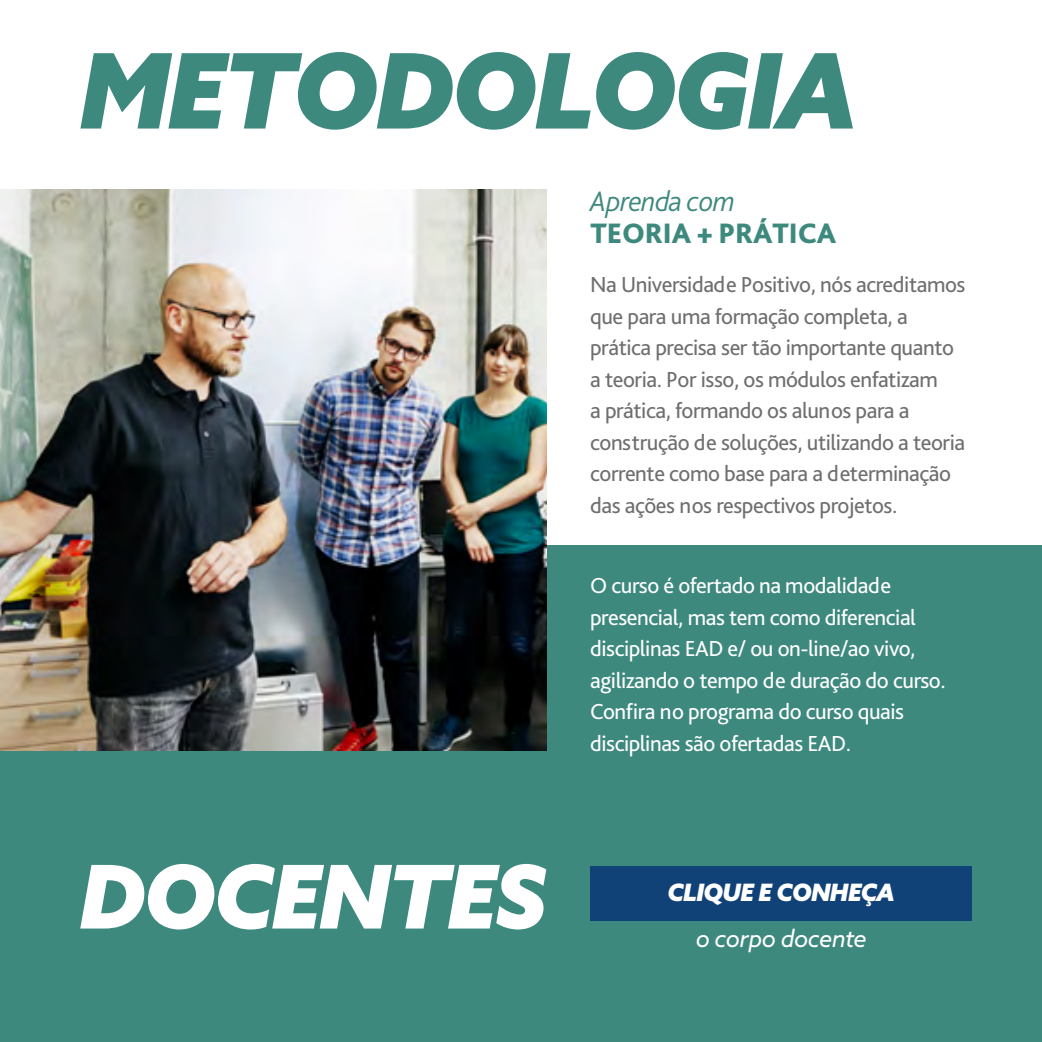
<style>
.page{position:relative;width:1042px;height:1042px;background:#fff}
.page>*{position:absolute;margin:0;border:0;box-sizing:border-box;transform-origin:0 0}
.t1{font:italic 900 104.12px "Azo Sans";letter-spacing:-.02em;color:#3e897e}
.t2{font:italic 900 87.85px "Azo Sans";letter-spacing:-.02em;color:#fff}
.t3{font:800 29.4px "Bliss Pro";letter-spacing:-.005em;color:#3e897e}
.t4{font:italic 300 29.4px "Bliss Pro";letter-spacing:-.02em;color:#3e897e}
.t5{font:italic 900 23.97px "Azo Sans";letter-spacing:-.02em;color:#fff}
.t6{font:italic 23.97px "Azo Sans";letter-spacing:-.02em;color:#fff}
.t7{font:22.75px/31.5px "Bliss Pro";letter-spacing:-.02em;color:#706f6f}
.t8{font:22.75px/31.5px "Bliss Pro";letter-spacing:-.02em;color:#fff}
</style>
<div class="page">
<div style="left:0;top:546px;width:1042px;height:496px;background:#3e897e"></div>
<img style="left:0;top:190px;width:546px;height:561px">
<div style="left:590px;top:866px;width:382px;height:55px;background:#114277"></div>
<h1 class="t1" style="left:79px;top:21px;width:779px">METODOLOGIA</h1>
<p class="t4" style="left:590px;top:183px;width:146px">Aprenda com</p>
<p class="t3" style="left:590px;top:215px;width:247px">TEORIA + PRÁTICA</p>
<p class="t7" style="left:590px;top:268px;width:377px">Na Universidade Positivo, nós acreditamos que para uma formação completa, a prática precisa ser tão importante quanto a teoria. Por isso, os módulos enfatizam<br>a prática, formando os alunos para a construção de soluções, utilizando a teoria corrente como base para a determinação das ações nos respectivos projetos.</p>
<h2 class="t2" style="left:79px;top:838px;width:468px">DOCENTES</h2>
<p class="t8" style="left:590px;top:569px;width:357px">O curso é ofertado na modalidade presencial, mas tem como diferencial disciplinas EAD e/ ou on-line/ao vivo, agilizando o tempo de duração do curso.<br>Confira no programa do curso quais disciplinas são ofertadas EAD.</p>
<p class="t5" style="left:667px;top:877px;width:229px">CLIQUE E CONHEÇA</p>
<p class="t6" style="left:696px;top:922px;width:172px">o corpo docente</p>
</div>
